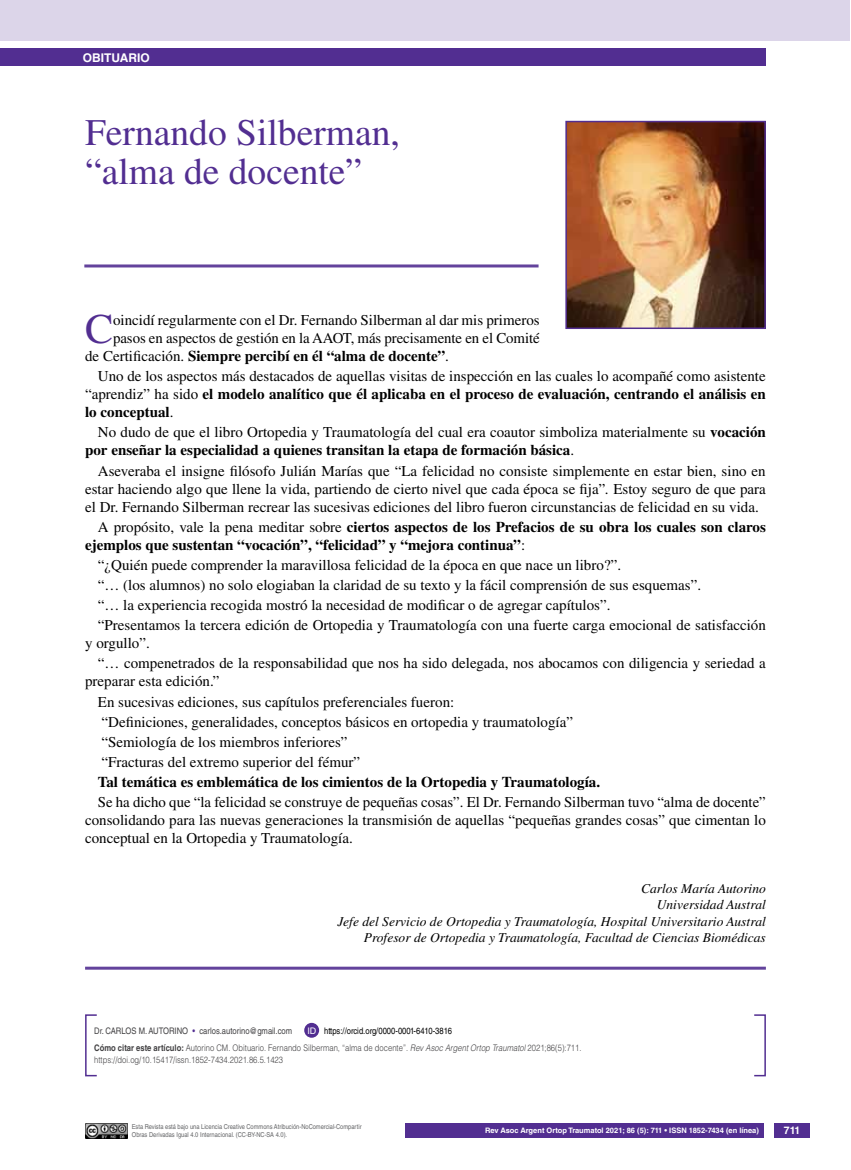
<style>
.page{position:relative;width:851px;height:1170px;background:#fff}
.page>*{position:absolute;margin:0;border:0;box-sizing:border-box;transform-origin:0 0}
.t1{font:42.15px "Times LT Std";color:#522e91}
.t2{font:37.5px/39px "Times LT Std";color:#522e91}
.t3{font:15px/20.1px "Times LT Std";color:#000}
.t4{font:700 15px/18px "Times LT Std";color:#000}
.t5{font:italic 13.5px/16.5px "Times LT Std";color:#000;text-align:right}
.t6{font:700 12px "Helvetica LT Std";color:#fff}
.t7{font:700 10.5px "Helvetica LT Std";color:#fff}
.t8{font:300 9px/16.2px "Helvetica LT Std";color:#414042;scale:.85 1}
.t9{font:9px "Helvetica LT Std";color:#414042;scale:.85 1}
.t10{font:9px "Helvetica LT Std";color:#fff}
.t11{font:700 7.5px "Helvetica LT Std";color:#fff}
.t12{font:6.75px/7.5px "Helvetica LT Std";color:#636466;scale:.85 1}
.s1{font-weight:400}
.s2{font-weight:700}
.s3{font-style:italic}
.s4{font-weight:400;color:#000}
.s5{color:#522e91}
</style>
<div class="page">
<div style="left:774px;top:1123px;width:35px;height:14px;background:#522e91"></div>
<div style="left:0;top:49px;width:765px;height:17px;background:#522e91"></div>
<hr style="left:85px;top:966px;width:680px;height:3px;background:#63439c">
<img style="left:85px;top:1123px;width:42px;height:14px">
<div style="left:0;top:0;width:849px;height:41px;background:#dcd5e9"></div>
<div style="left:405px;top:1123px;width:359px;height:14px;background:#522e91"></div>
<div style="left:85px;top:1014px;width:12px;height:62px;border:2px solid #522e91"></div>
<div style="left:304px;top:1022px;width:15px;height:15px;background:#522e91;border-radius:50%"></div>
<hr style="left:84px;top:264px;width:454px;height:3px;background:#63439c">
<img style="left:568px;top:124px;width:194px;height:202px">
<div style="left:565px;top:121px;width:200px;height:208px;border:2px solid #522e91"></div>
<p class="t6" style="left:83px;top:50px;width:68px">obituario</p>
<h2 class="t2" style="left:85px;top:112px;width:316px">Fernando Silberman, “alma de docente”</h2>
<h1 class="t1" style="left:85px;top:305px;width:30px">C</h1>
<p class="t3" style="left:113px;top:310px;width:428px">oincidí regularmente con el Dr. Fernando Silberman al dar mis primeros</p>
<p class="t3" style="left:113px;top:328px;width:428px">pasos en aspectos de gestión en la AAOT, más precisamente en el Comité</p>
<p class="t4" style="left:85px;top:347px;width:365px"><span class="s1">de Certificación.</span> Siempre percibí en él “alma de docente”<span class="s1">.</span></p>
<p class="t3" style="left:85px;top:367px;width:682px;line-height:18px;text-align:justify;text-indent:13px">Uno de los aspectos más destacados de aquellas visitas de inspección en las cuales lo acompañé como asistente “aprendiz” ha sido <span class="s2">el modelo analítico que él aplicaba en el proceso de evaluación, centrando el análisis en lo conceptual</span>.</p>
<p class="t3" style="left:85px;top:423px;width:682px;line-height:18px;text-indent:13px">No dudo de que el libro Ortopedia y Traumatología del cual era coautor simboliza materialmente su <span class="s2">vocación por enseñar la especialidad a quienes transitan la etapa de formación básica</span>.</p>
<p class="t3" style="left:85px;top:461px;width:682px;line-height:18px;text-align:justify;text-indent:13px">Aseveraba el insigne filósofo Julián Marías que “La felicidad no consiste simplemente en estar bien, sino en estar haciendo algo que llene la vida, partiendo de cierto nivel que cada época se fija”<span class="s3">.</span> Estoy seguro de que para el Dr. Fernando Silberman recrear las sucesivas ediciones del libro fueron circunstancias de felicidad en su vida.</p>
<p class="t4" style="left:85px;top:517px;width:682px;text-indent:13px"><span class="s1">A propósito, vale la pena meditar sobre</span> ciertos aspectos de los Prefacios de su obra los cuales son claros ejemplos que sustentan “vocación”, “felicidad” y “mejora continua”<span class="s1">:</span></p>
<p class="t3" style="left:98px;top:554px;width:669px">“¿Quién puede comprender la maravillosa felicidad de la época en que nace un libro?”.<br>“… (los alumnos) no solo elogiaban la claridad de su texto y la fácil comprensión de sus esquemas”.<br>“… la experiencia recogida mostró la necesidad de modificar o de agregar capítulos”.<br>“Presentamos la tercera edición de Ortopedia y Traumatología con una fuerte carga emocional de satisfacción</p>
<p class="t3" style="left:98px;top:633px;width:669px;text-indent:-13px">y orgullo”.<br>“… compenetrados de la responsabilidad que nos ha sido delegada, nos abocamos con diligencia y seriedad a</p>
<p class="t3" style="left:98px;top:671px;width:476px;text-indent:-13px">preparar esta edición.”<br>En sucesivas ediciones, sus capítulos preferenciales fueron:<br>“Definiciones, generalidades, conceptos básicos en ortopedia y traumatología” “Semiología de los miembros inferiores”<br>“Fracturas del extremo superior del fémur”</p>
<p class="t4" style="left:98px;top:772px;width:504px">Tal temática es emblemática de los cimientos de la Ortopedia y Traumatología.</p>
<p class="t3" style="left:85px;top:793px;width:682px;line-height:18px;text-align:justify;text-indent:13px">Se ha dicho que “la felicidad se construye de pequeñas cosas”. El Dr. Fernando Silberman tuvo “alma de docente” consolidando para las nuevas generaciones la transmisión de aquellas “pequeñas grandes cosas” que cimentan lo conceptual en la Ortopedia y Traumatología.</p>
<p class="t5" style="left:337px;top:880px;width:429px">Carlos María Autorino<br>Universidad Austral<br>Jefe del Servicio de Ortopedia y Traumatología, Hospital Universitario Austral Profesor de Ortopedia y Traumatología, Facultad de Ciencias Biomédicas</p>
<p class="t10" style="left:307px;top:1025px;width:10px">ID</p>
<p class="t8" style="left:94px;top:1022px;width:575px;text-indent:230px"><span class="s4">https://orcid.org/0000-0001-6410-3816<br></span><span class="s2">Cómo citar este artículo:</span> Autorino CM. Obituario. Fernando Silberman, “alma de docente”. <span class="s3">Rev Asoc Argent Ortop Traumatol</span> 2021;86(5):711.</p>
<p class="t8" style="left:94px;top:1051px;width:224px">https://doi.og/10.15417/issn.1852-7434.2021.86.5.1423</p>
<p class="t9" style="left:94px;top:1025px;width:27px">Dr. Carlos</p>
<p class="t9" style="left:139px;top:1025px;width:36px">M. Autorino</p>
<p class="t9" style="left:192px;top:1025px;width:119px"><span class="s5">•</span> carlos.autorino@gmail.com</p>
<p class="t12" style="left:132px;top:1123px;width:272px">Esta Revista está bajo una Licencia Creative Commons Atribución-NoComercial-Compartir<br>Obras Derivadas Igual 4.0 Internacional. (CC-BY-NC-SA 4.0).</p>
<p class="t11" style="left:485px;top:1125px;width:275px">Rev Asoc Argent Ortop Traumatol 2021; 86 (5): 711 • ISSN 1852-7434 (en línea)</p>
<p class="t7" style="left:783px;top:1124px;width:18px">711</p>
</div>
